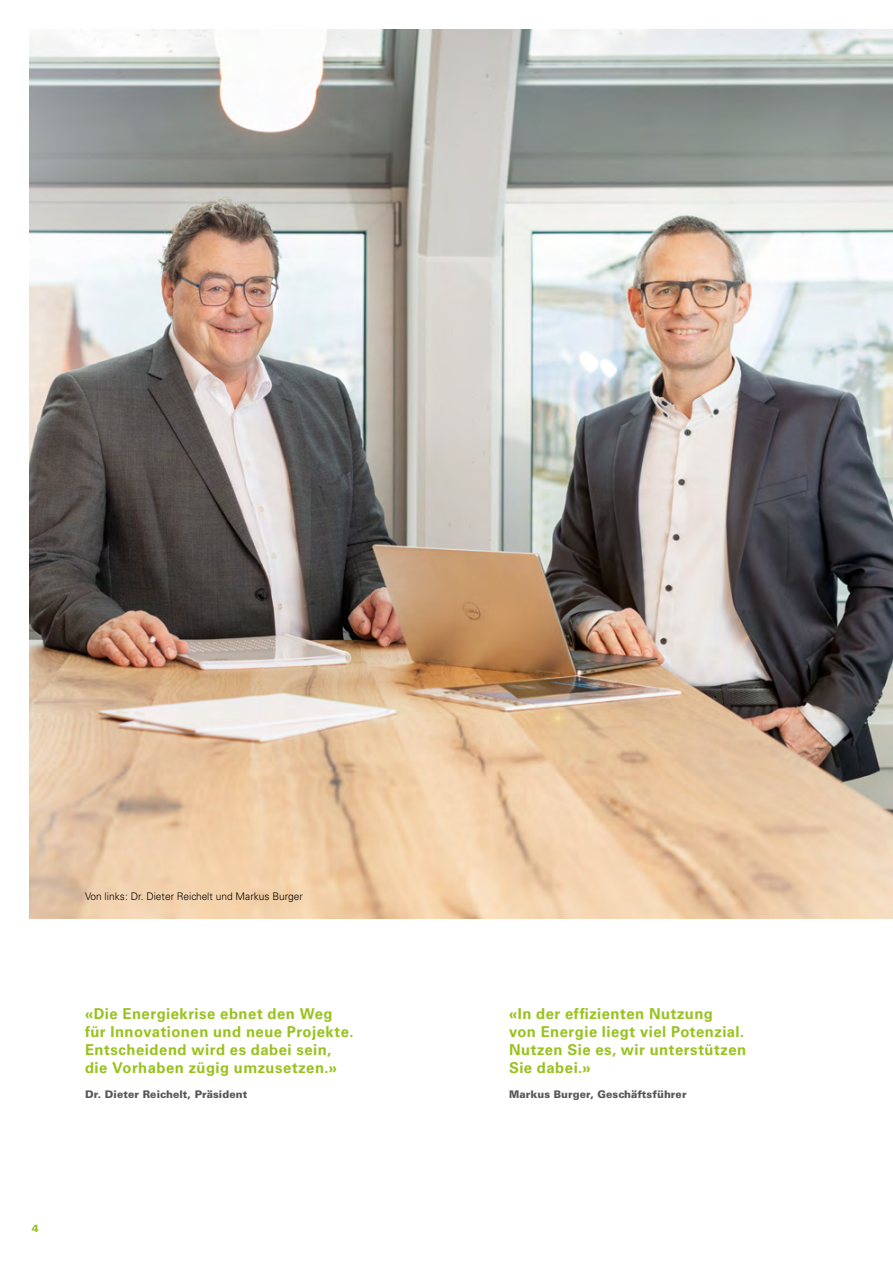
<style>
.page{position:relative;width:893px;height:1263px;background:#fff}
.page>*{position:absolute;margin:0;border:0;box-sizing:border-box;transform-origin:0 0}
.t1{font:700 15px/18px "Univers LT Std";letter-spacing:.035em;color:#98c21d}
.t2{font:900 10.5px "Univers LT Std";letter-spacing:.01em;color:#575756}
.t3{font:300 10.5px "Univers LT Std";color:#000}
.t4{font:900 10.5px "Univers LT Std";color:#98c21d}
</style>
<div class="page">
<img style="left:30px;top:30px;width:863px;height:888px">
<p class="t3" style="left:85px;top:890px;width:219px">Von links: Dr. Dieter Reichelt und Markus Burger</p>
<p class="t1" style="left:85px;top:1004px;width:270px">«Die Energiekrise ebnet den Weg für Innovationen und neue Projekte.<br>Entscheidend wird es dabei sein, die Vorhaben zügig umzusetzen.»</p>
<p class="t2" style="left:85px;top:1087px;width:164px">Dr. Dieter Reichelt, Präsident</p>
<p class="t4" style="left:32px;top:1222px;width:9px">4</p>
<p class="t1" style="left:509px;top:1004px;width:239px">«In der effizienten Nutzung<br>von Energie liegt viel Potenzial.<br>Nutzen Sie es, wir unterstützen<br>Sie dabei.»</p>
<p class="t2" style="left:509px;top:1087px;width:179px">Markus Burger, Geschäftsführer</p>
</div>
